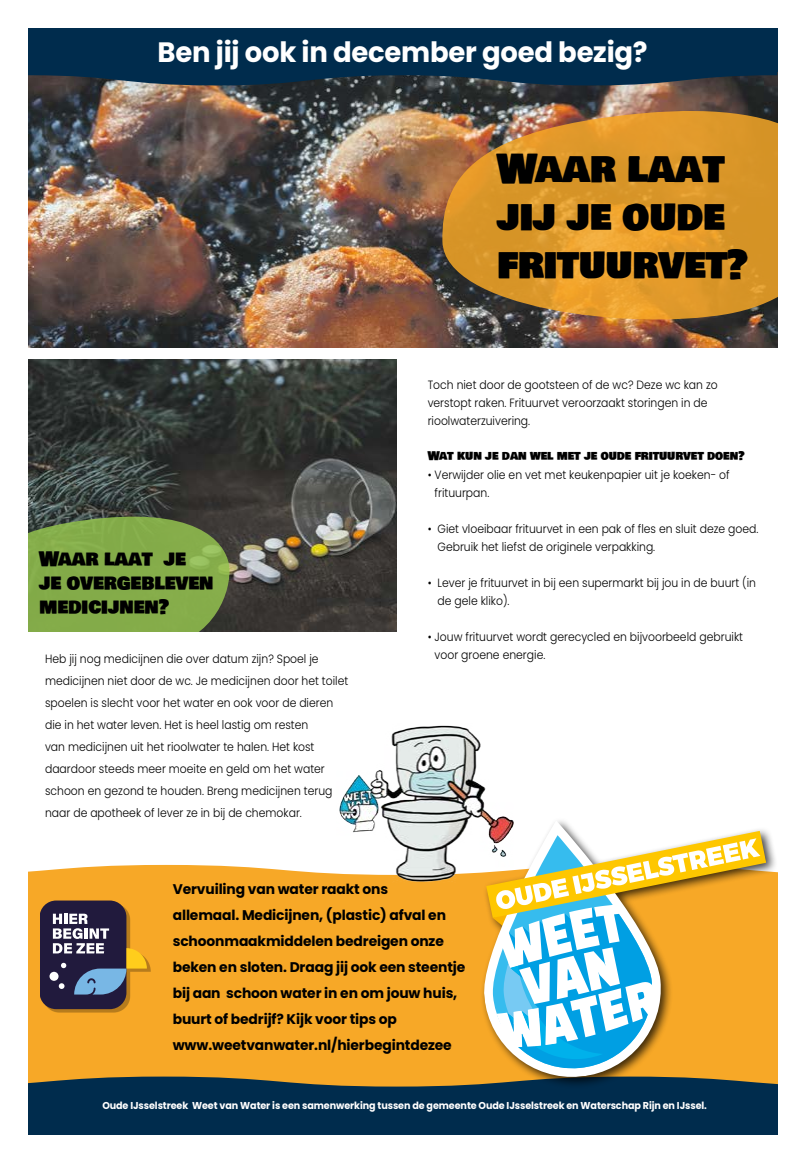
<style>
.page{position:relative;width:806px;height:1163px;background:#fff}
.page>*{position:absolute;margin:0;border:0;box-sizing:border-box;transform-origin:0 0}
.t1{font:40px/48px "Bowlby One SC";letter-spacing:-.01em;color:#000;scale:.96 1}
.t2{font:700 28px "Poppins";letter-spacing:-.01em;color:#fff}
.t3{font:20px/24px "Bowlby One SC";letter-spacing:-.01em;color:#000;scale:.96 1}
.t4{font:700 14px/26px "Poppins";letter-spacing:-.01em;color:#000}
.t5{font:300 12px/22px "Poppins";color:#000;scale:.9 1}
.t6{font:12px "Bowlby One SC";letter-spacing:-.01em;color:#000;scale:.96 1}
.t7{font:700 10px "Poppins";letter-spacing:-.01em;color:#fff;scale:.96 1}
</style>
<div class="page">
<img style="left:28px;top:85px;width:748px;height:263px">
<img style="left:28px;top:359px;width:368px;height:273px">
<div style="left:28px;top:29px;width:748px;height:43px;background:#002c4d"></div>
<svg style="left:28px;top:72px;width:748px;height:13px;background:#193449"></svg>
<svg style="left:441px;top:110px;width:335px;height:210px;background:#d09030"></svg>
<div style="left:28px;top:1089px;width:748px;height:45px;background:#002c4d"></div>
<svg style="left:28px;top:1076px;width:748px;height:13px;background:#635e3d"></svg>
<svg style="left:28px;top:515px;width:202px;height:117px;background:#7ca048"></svg>
<div style="left:479px;top:816px;width:297px;height:272px;background:#000;opacity:.75"></div>
<svg style="left:482px;top:820px;width:182px;height:260px"></svg>
<svg style="left:28px;top:830px;width:748px;height:240px"></svg>
<img style="left:336px;top:725px;width:179px;height:169px">
<h2 class="t2" style="left:157px;top:36px;width:491px">Ben jij ook in december goed bezig?</h2>
<h3 class="t3" style="left:39px;top:546px;width:183px">Waar laat je<br>je overgebleven medicijnen?</h3>
<h1 class="t1" style="left:496px;top:146px;width:263px">Waar laat jij je oude frituurvet?</h1>
<p class="t5" style="left:427px;top:376px;width:323px;line-height:18px">Toch niet door de gootsteen of de wc? Deze wc kan zo verstopt raken. Frituurvet veroorzaakt storingen in de rioolwaterzuivering.</p>
<p class="t6" style="left:427px;top:447px;width:331px">Wat kun je dan wel met je oude frituurvet doen?</p>
<p class="t5" style="left:434px;top:466px;width:329px;line-height:18px;text-indent:-7px">• Verwijder olie en vet met keukenpapier uit je koeken- of frituurpan.</p>
<p class="t5" style="left:437px;top:520px;width:358px;line-height:18px;text-indent:-10px">• Giet vloeibaar frituurvet in een pak of fles en sluit deze goed.<br>Gebruik het liefst de originele verpakking.</p>
<p class="t5" style="left:437px;top:574px;width:355px;line-height:18px;text-indent:-10px">• Lever je frituurvet in bij een supermarkt bij jou in de buurt (in de gele kliko).</p>
<p class="t5" style="left:427px;top:626px;width:352px">• Jouw frituurvet wordt gerecycled en bijvoorbeeld gebruikt</p>
<p class="t5" style="left:45px;top:647px;width:305px">Heb jij nog medicijnen die over datum zijn? Spoel je</p>
<p class="t5" style="left:434px;top:644px;width:124px">voor groene energie.</p>
<p class="t5" style="left:45px;top:669px;width:338px">medicijnen niet door de wc. Je medicijnen door het toilet spoelen is slecht voor het water en ook voor de dieren die in het water leven. Het is heel lastig om resten<br>van medicijnen uit het rioolwater te halen. Het kost daardoor steeds meer moeite en geld om het water schoon en gezond te houden. Breng medicijnen terug naar de apotheek of lever ze in bij de chemokar.</p>
<p class="t4" style="left:173px;top:875px;width:294px">Vervuiling van water raakt ons<br>allemaal. Medicijnen, (plastic) afval en schoonmaakmiddelen bedreigen onze beken en sloten. Draag jij ook een steentje bij aan schoon water in en om jouw huis, buurt of bedrijf? Kijk voor tips op www.weetvanwater.nl/hierbegintdezee</p>
<p class="t7" style="left:102px;top:1099px;width:631px">Oude IJsselstreek Weet van Water is een samenwerking tussen de gemeente Oude IJsselstreek en Waterschap Rijn en IJssel.</p>
</div>
